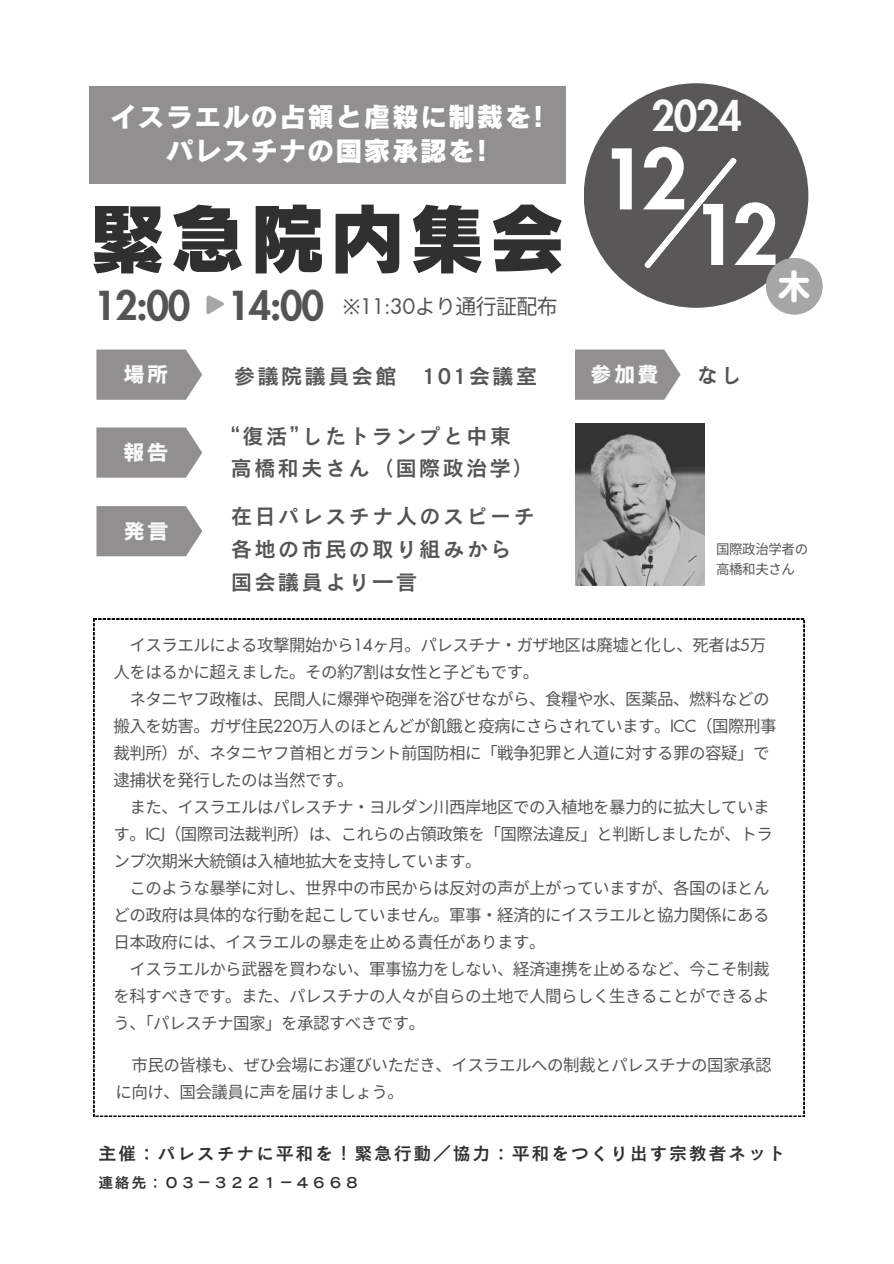
<style>
.page{position:relative;width:894px;height:1264px;background:#fff}
.page>*{position:absolute;margin:0;border:0;box-sizing:border-box;transform-origin:0 0}
.t1{font:800 81px "Futura LT Pro";color:#fff}
.t2{font:76.5px "Canva Rodin Pro N EB";letter-spacing:.045em;color:#303030}
.t3{font:800 40.65px "Futura LT Pro";color:#f9faf9}
.t4{font:800 39px "Futura LT Pro";letter-spacing:-.03em;color:#545454}
.t5{font:33.9px "Corporate Logo Rounded";color:#fff}
.t6{font:27px/33.8px "Canva Rodin Pro N EB";letter-spacing:.045em;color:#fff;text-align:center}
.t7{font:21.6px/32.7px "Canva Cezanne Pro N DB";letter-spacing:.09em;color:#545454}
.t8{font:21.6px "Canva Cezanne Pro N B";letter-spacing:.09em;color:#f9faf9}
.t9{font:21px "Noto Sans CJ Ksc";color:#545454}
.t10{font:18px "Canva Cezanne Pro N DB";letter-spacing:.09em;color:#303030}
.t11{font:16.5px/27px "Noto Sans CJ Ksc";letter-spacing:-.03em;color:#545454}
.t12{font:15px "Canva Cezanne Pro N DB";letter-spacing:.09em;color:#303030}
.t13{font:13.5px "Noto Sans CJ Ksc";letter-spacing:-.03em;color:#545454}
.s1{font-family:"Noto Sans"}
.s2{font-family:"Futura LT Pro"}
</style>
<div class="page">
<div style="left:89px;top:86px;width:476px;height:98px;background:#928f8f"></div>
<svg style="left:206px;top:295px;width:18px;height:19px"></svg>
<svg style="left:94px;top:619px;width:709px;height:497px"></svg>
<svg style="left:96px;top:506px;width:106px;height:50px;background:#9a9898"></svg>
<svg style="left:96px;top:349px;width:106px;height:51px;background:#9c9999"></svg>
<svg style="left:575px;top:349px;width:105px;height:51px;background:#9b9898"></svg>
<div style="left:583px;top:83px;width:225px;height:225px;background:#595757;border-radius:50%"></div>
<svg style="left:644px;top:157px;width:92px;height:111px"></svg>
<div style="left:765px;top:258px;width:57px;height:57px;background:#a6a6a6;border-radius:50%"></div>
<img style="left:575px;top:423px;width:129px;height:162px">
<svg style="left:96px;top:427px;width:106px;height:50px;background:#9b9898"></svg>
<h4 class="t6" style="left:110px;top:100px;width:435px">イスラエルの占領と虐殺に制裁を!パレスチナの国家承認を!</h4>
<h4 class="t2" style="left:89px;top:200px;width:477px">緊急院内集会</h4>
<h3 class="t4" style="left:94px;top:287px;width:98px">12:00</h3>
<h1 class="t4" style="left:227px;top:287px;width:98px">14:00</h1>
<p class="t9" style="left:342px;top:289px;width:216px"><span class="s1">※</span><span class="s2">11:30</span>より通行証配布</p>
<h5 class="t8" style="left:123px;top:362px;width:47px">場所</h5>
<h2 class="t7" style="left:234px;top:359px;width:305px">参議院議員会館 101会議室</h2>
<h4 class="t8" style="left:123px;top:440px;width:47px">報告</h4>
<h2 class="t8" style="left:123px;top:519px;width:44px">発言</h2>
<h4 class="t7" style="left:230px;top:419px;width:305px">“復活”したトランプと中東高橋和夫さん（国際政治学）</h4>
<h2 class="t7" style="left:231px;top:500px;width:305px">在日パレスチナ人のスピーチ各地の市民の取り組みから国会議員より一言</h2>
<p class="t3" style="left:651px;top:98px;width:92px">2024</p>
<p class="t1" style="left:600px;top:143px;width:89px">12</p>
<p class="t1" style="left:691px;top:198px;width:89px">12</p>
<h4 class="t5" style="left:776px;top:270px;width:35px">木</h4>
<h4 class="t8" style="left:590px;top:363px;width:70px">参加費</h4>
<h4 class="t7" style="left:696px;top:358px;width:47px">なし</h4>
<p class="t13" style="left:716px;top:538px;width:93px">国際政治学者の</p>
<p class="t13" style="left:716px;top:558px;width:80px">高橋和夫さん</p>
<p class="t11" style="left:129px;top:630px;width:638px">イスラエルによる攻撃開始から<span class="s2">14</span>ヶ月。パレスチナ・ガザ地区は廃墟と化し、死者は<span class="s2">5</span>万</p>
<p class="t11" style="left:113px;top:657px;width:427px">人をはるかに超えました。その約<span class="s2">7</span>割は女性と子どもです。</p>
<p class="t11" style="left:129px;top:684px;width:641px">ネタニヤフ政権は、民間人に爆弾や砲弾を浴びせながら、食糧や水、医薬品、燃料などの</p>
<p class="t11" style="left:113px;top:711px;width:664px">搬入を妨害。ガザ住民<span class="s2">220</span>万人のほとんどが飢餓と疫病にさらされています。<span class="s2">ICC</span>（国際刑事</p>
<p class="t11" style="left:113px;top:738px;width:657px">裁判所）が、ネタニヤフ首相とガラント前国防相に「戦争犯罪と人道に対する罪の容疑」で</p>
<p class="t11" style="left:113px;top:765px;width:242px">逮捕状を発行したのは当然です。</p>
<p class="t11" style="left:129px;top:792px;width:641px">また、イスラエルはパレスチナ・ヨルダン川西岸地区での入植地を暴力的に拡大していま</p>
<p class="t11" style="left:113px;top:819px;width:660px">す。<span class="s2">ICJ</span>（国際司法裁判所）は、これらの占領政策を「国際法違反」と判断しましたが、トラ</p>
<p class="t11" style="left:113px;top:846px;width:369px">ンプ次期米大統領は入植地拡大を支持しています。</p>
<p class="t11" style="left:129px;top:873px;width:641px">このような暴挙に対し、世界中の市民からは反対の声が上がっていますが、各国のほとん</p>
<p class="t11" style="left:113px;top:900px;width:657px">どの政府は具体的な行動を起こしていません。軍事・経済的にイスラエルと協力関係にある</p>
<p class="t11" style="left:113px;top:927px;width:433px">日本政府には、イスラエルの暴走を止める責任があります。</p>
<p class="t11" style="left:129px;top:954px;width:640px">イスラエルから武器を買わない、軍事協力をしない、経済連携を止めるなど、今こそ制裁</p>
<p class="t11" style="left:113px;top:981px;width:657px">を科すべきです。また、パレスチナの人々が自らの土地で人間らしく生きることができるよ</p>
<p class="t11" style="left:113px;top:1008px;width:313px">う、「パレスチナ国家」を承認すべきです。</p>
<h6 class="t11" style="left:115px;top:1051px;width:656px;text-indent:16px">市民の皆様も、ぜひ会場にお運びいただき、イスラエルへの制裁とパレスチナの国家承認に向け、国会議員に声を届けましょう。</h6>
<h4 class="t10" style="left:99px;top:1144px;width:688px">主催：パレスチナに平和を！緊急行動／協力：平和をつくり出す宗教者ネット</h4>
<p class="t12" style="left:99px;top:1175px;width:262px">連絡先：０３－３２２１－４６６８</p>
</div>
